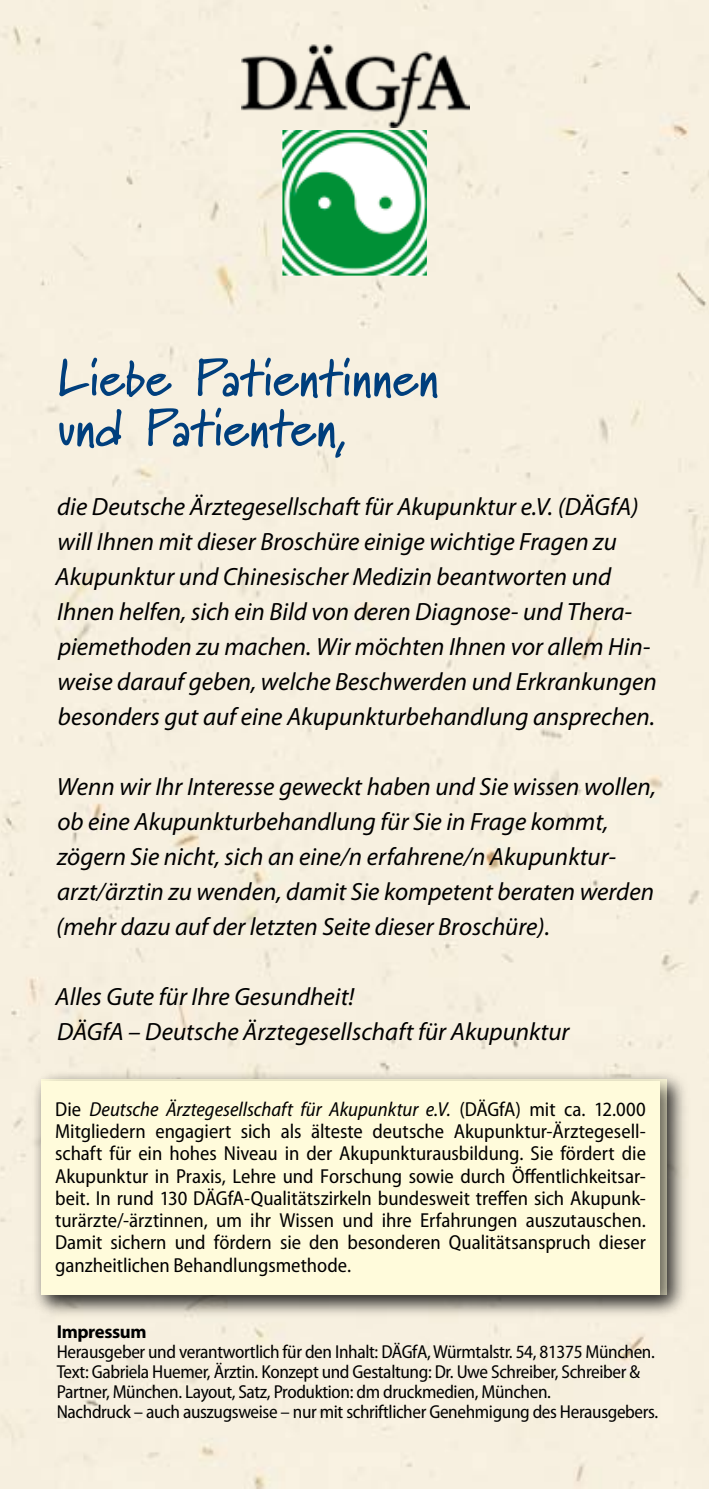
<style>
.page{position:relative;width:709px;height:1489px;background:#fff}
.page>*{position:absolute;margin:0;border:0;box-sizing:border-box;transform-origin:0 0}
.t1{font:700 50px/50px "Marydale";color:#003f7d}
.t2{font:italic 25px/35px "Myriad Pro";color:#000}
.t3{font:semi-condensed 20.25px/22.2px "Myriad Pro";color:#000;text-align:justify}
.t4{font:semi-condensed 18.75px/20px "Myriad Pro";letter-spacing:-.02em;color:#000}
.t5{font:700 18.75px "Myriad Pro";letter-spacing:-.02em;color:#000}
.s1{font-style:italic}
</style>
<div class="page">
<div style="left:0;top:0;width:709px;height:1488px;background:#f7f0e0"></div>
<hr style="left:708px;top:236px;width:1px;height:47px;background:#f29400">
<img style="left:282px;top:130px;width:145px;height:145px">
<img style="left:242px;top:43px;width:228px;height:84px">
<div style="left:32px;top:1071px;width:654px;height:248px;background:#000;opacity:.6"></div>
<div style="left:41px;top:1081px;width:619px;height:213px;background:#fffbdb"></div>
<h1 class="t1" style="left:57px;top:353px;width:383px">Liebe Patientinnen und Patienten,</h1>
<p class="t2" style="left:56px;top:489px;width:603px">die Deutsche Ärztegesellschaft für Akupunktur e.V. (DÄGfA) will Ihnen mit dieser Broschüre einige wichtige Fragen zu Akupunktur und Chinesischer Medizin beantworten und Ihnen helfen, sich ein Bild von deren Diagnose- und Thera&shy;piemethoden zu machen. Wir möchten Ihnen vor allem Hin&shy;weise darauf geben, welche Beschwerden und Erkrankungen besonders gut auf eine Akupunkturbehandlung ansprechen.</p>
<p class="t2" style="left:56px;top:769px;width:601px">Wenn wir Ihr Interesse geweckt haben und Sie wissen wollen, ob eine Akupunkturbehandlung für Sie in Frage kommt, zögern Sie nicht, sich an eine/n erfahrene/n Akupunktur&shy;arzt/ärztin zu wenden, damit Sie kompetent beraten werden (mehr dazu auf der letzten Seite dieser Broschüre).</p>
<p class="t2" style="left:56px;top:979px;width:515px">Alles Gute für Ihre Gesundheit!<br>DÄGfA – Deutsche Ärztegesellschaft für Akupunktur</p>
<p class="t3" style="left:55px;top:1098px;width:592px">Die <span class="s1">Deutsche Ärztegesellschaft für Akupunktur e.V.</span> (DÄGfA) mit ca. 12.000<br>Mit-gliedern engagiert sich als älteste deutsche Akupunktur-Ärztegesell&shy;schaft für ein hohes Niveau in der Akupunkturausbildung. Sie fördert die Akupunktur in Praxis, Lehre und Forschung sowie durch Öffentlichkeitsar&shy;beit. In rund 130 DÄGfA-Qualitätszirkeln bundesweit treffen sich Akupunk&shy;turärzte/-ärztinnen, um ihr Wissen und ihre Erfahrungen auszutauschen.<br>Damit sichern und fördern sie den besonderen Qualitätsanspruch dieser ganzheitlichen Behandlungsmethode.</p>
<p class="t5" style="left:57px;top:1320px;width:91px">Impressum</p>
<p class="t4" style="left:57px;top:1341px;width:603px">Herausgeber und verantwortlich für den Inhalt: DÄGfA,Würmtalstr. 54, 81375 München.<br>Text: Gabriela Huemer, Ärztin. Konzept und Gestaltung: Dr. Uwe Schreiber, Schreiber &amp; Partner, München. Layout, Satz, Produktion: dm druckmedien, München.<br>Nachdruck – auch auszugsweise – nur mit schriftlicher Genehmigung des Herausgebers.</p>
</div>
